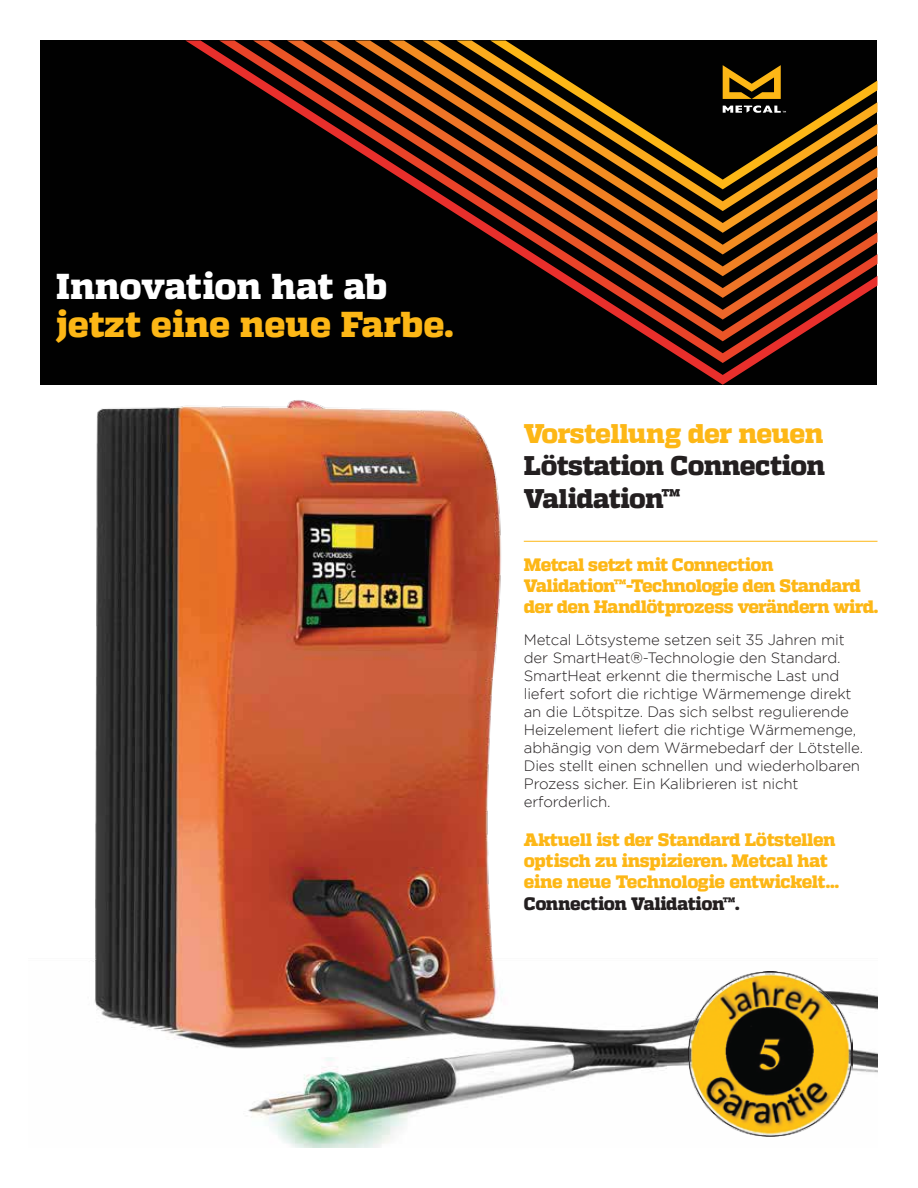
<style>
.page{position:relative;width:918px;height:1188px;background:#fff}
.page>*{position:absolute;margin:0;border:0;box-sizing:border-box;transform-origin:0 0}
.t1{font:800 36px "Quadon";letter-spacing:-.005em;color:#fdb716}
.t2{font:800 36px "Quadon";letter-spacing:-.01em;color:#fff}
.t3{font:800 27px/32.4px "Quadon";letter-spacing:-.025em;color:#231f20}
.t4{font:800 27px "Quadon";letter-spacing:-.03em;color:#fdb716}
.t5{font:800 18px/21px "Quadon";letter-spacing:-.03em;color:#fdb716}
.t6{font:800 18px "Quadon";letter-spacing:-.025em;color:#231f20}
.t7{font:300 15px/18px "Gotham";letter-spacing:-.01em;color:#231f20}
</style>
<div class="page">
<img style="left:93px;top:400px;width:785px;height:748px">
<div style="left:40px;top:40px;width:838px;height:345px;background:#010101"></div>
<svg style="left:219px;top:40px;width:659px;height:323px"></svg>
<svg style="left:253px;top:40px;width:625px;height:301px"></svg>
<svg style="left:287px;top:40px;width:590px;height:280px"></svg>
<svg style="left:321px;top:40px;width:556px;height:258px"></svg>
<svg style="left:355px;top:40px;width:523px;height:236px"></svg>
<svg style="left:389px;top:40px;width:488px;height:214px"></svg>
<svg style="left:423px;top:40px;width:455px;height:193px"></svg>
<svg style="left:456px;top:40px;width:422px;height:171px"></svg>
<svg style="left:490px;top:40px;width:388px;height:149px"></svg>
<hr style="left:524px;top:541px;width:354px;height:1px;background:#fdb716">
<svg style="left:723px;top:65px;width:58px;height:34px"></svg>
<svg style="left:723px;top:105px;width:63px;height:8px"></svg>
<img style="left:688px;top:972px;width:164px;height:164px">
<h1 class="t2" style="left:56px;top:265px;width:333px">Innovation hat ab</h1>
<h1 class="t1" style="left:56px;top:303px;width:399px">jetzt eine neue Farbe.</h1>
<h2 class="t4" style="left:524px;top:417px;width:301px">Vorstellung der neuen</h2>
<h2 class="t3" style="left:524px;top:450px;width:303px">Lötstation Connection<br>Validation™</h2>
<p class="t5" style="left:524px;top:555px;width:356px">Metcal setzt mit Connection<br>Validation™-Technologie den Standard der den Handlötprozess verändern wird.</p>
<p class="t7" style="left:524px;top:630px;width:341px">Metcal Lötsysteme setzen seit 35 Jahren mit der SmartHeat®-Technologie den Standard.<br>SmartHeat erkennt die thermische Last und liefert sofort die richtige Wärmemenge direkt an die Lötspitze. Das sich selbst regulierende Heizelement liefert die richtige Wärmemenge, abhängig von dem Wärmebedarf der Lötstelle.<br>Dies stellt einen schnellen und wiederholbaren Prozess sicher. Ein Kalibrieren ist nicht erforderlich.</p>
<p class="t5" style="left:524px;top:830px;width:317px">Aktuell ist der Standard Lötstellen optisch zu inspizieren. Metcal hat eine neue Technologie entwickelt…</p>
<p class="t6" style="left:524px;top:893px;width:218px">Connection Validation™.</p>
</div>
